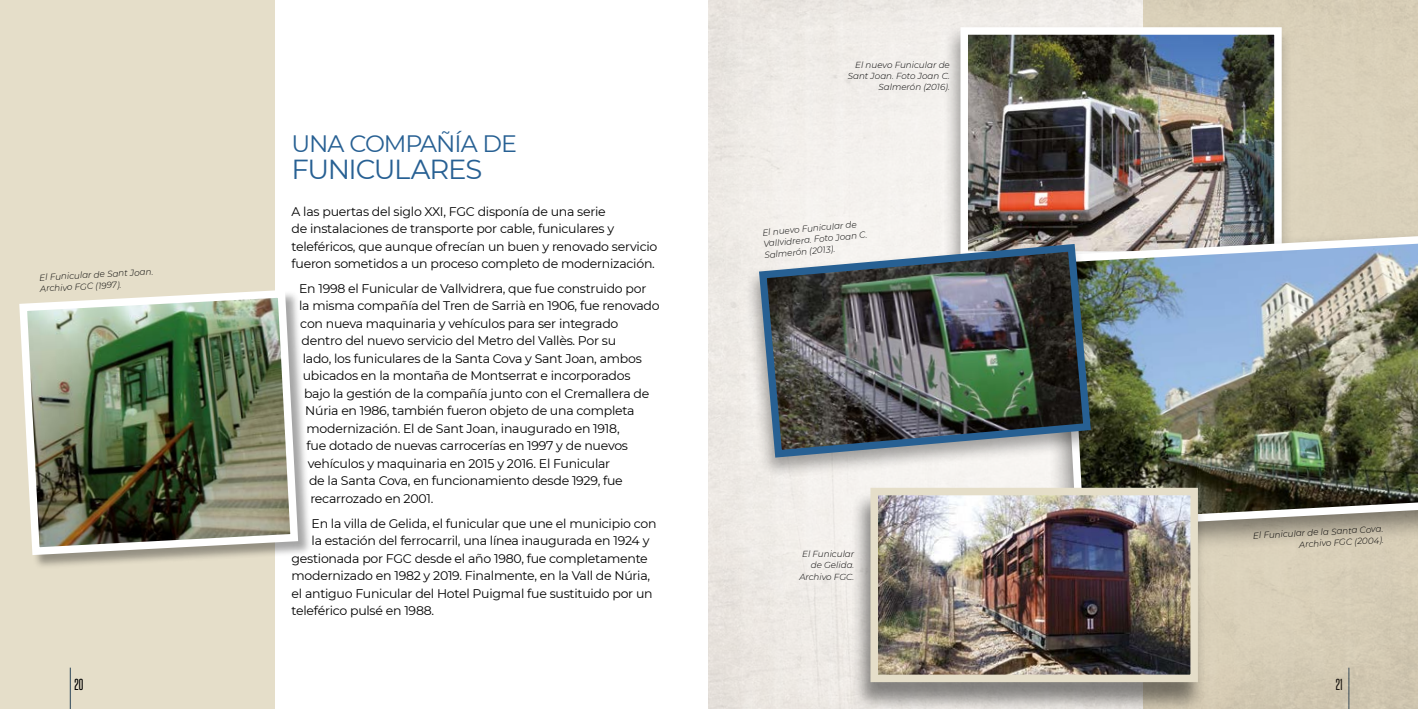
<style>
.page{position:relative;width:1418px;height:709px;background:#fff}
.page>*{position:absolute;margin:0;border:0;box-sizing:border-box;transform-origin:0 0}
.t1{font:27.5px "Montserrat";letter-spacing:-.05em;color:#276093}
.t2{font:23.75px "Montserrat";letter-spacing:-.05em;color:#276093}
.t3{font:13.75px "Steelfish Rg";color:#000}
.t4{font:12.5px/17.5px "Montserrat";letter-spacing:-.02em;color:#000}
.t5{font:italic 300 8.75px/11.2px "Montserrat";color:#000;text-align:right}
</style>
<div class="page">
<div style="left:1143px;top:0;width:274px;height:709px;background:#d9cfb8"></div>
<div style="left:0;top:0;width:275px;height:709px;background:#e5dec9"></div>
<div style="left:943px;top:23px;width:348px;height:260px;background:#000;opacity:.35"></div>
<img style="left:969px;top:36px;width:303px;height:204px">
<div style="left:960px;top:27px;width:321px;height:232px;border:8px solid #fff"></div>
<div style="left:1037px;top:223px;width:380px;height:336px;background:#000;opacity:.45"></div>
<img style="left:1057px;top:227px;width:360px;height:305px">
<div style="left:850px;top:490px;width:355px;height:219px;background:#000;opacity:.45"></div>
<img style="left:879px;top:497px;width:309px;height:176px">
<div style="left:870px;top:488px;width:327px;height:194px;border:8px solid #e5dec9"></div>
<div style="left:20px;top:291px;width:292px;height:278px;background:#000;opacity:.35"></div>
<img style="left:19px;top:290px;width:283px;height:269px">
<div style="left:743px;top:241px;width:356px;height:239px;background:#000;opacity:.35"></div>
<img style="left:755px;top:240px;width:339px;height:221px">
<p class="t5" style="left:39px;top:271px;width:115px;text-align:left;rotate:-3deg">El Funicular de Sant Joan.<br>Archivo FGC (1997).</p>
<p class="t2" style="left:291px;top:127px;width:227px">UNA COMPAÑÍA DE</p>
<p class="t1" style="left:291px;top:150px;width:192px">FUNICULARES</p>
<p class="t4" style="left:291px;top:202px;width:367px">A las puertas del siglo XXI, FGC disponía de una serie<br>de instalaciones de transporte por cable, funiculares y teleféricos, que aunque ofrecían un buen y renovado servicio fueron sometidos a un proceso completo de modernización.</p>
<p class="t4" style="left:299px;top:279px;width:349px">En 1998 el Funicular de Vallvidrera, que fue construido por</p>
<p class="t4" style="left:299px;top:297px;width:362px">la misma compañía del Tren de Sarrià en 1906, fue renovado</p>
<p class="t4" style="left:300px;top:314px;width:319px">con nueva maquinaria y vehículos para ser integrado</p>
<p class="t4" style="left:301px;top:332px;width:316px">dentro del nuevo servicio del Metro del Vallès. Por su</p>
<p class="t4" style="left:303px;top:349px;width:340px">lado, los funiculares de la Santa Cova y Sant Joan, ambos</p>
<p class="t4" style="left:303px;top:367px;width:329px">ubicados en la montaña de Montserrat e incorporados</p>
<p class="t4" style="left:304px;top:384px;width:347px">bajo la gestión de la compañía junto con el Cremallera de</p>
<p class="t4" style="left:305px;top:402px;width:331px">Núria en 1986, también fueron objeto de una completa</p>
<p class="t4" style="left:306px;top:419px;width:314px">modernización. El de Sant Joan, inaugurado en 1918,</p>
<p class="t4" style="left:306px;top:437px;width:323px">fue dotado de nuevas carrocerías en 1997 y de nuevos</p>
<p class="t4" style="left:308px;top:454px;width:304px">vehículos y maquinaria en 2015 y 2016. El Funicular</p>
<p class="t4" style="left:309px;top:472px;width:315px">de la Santa Cova, en funcionamiento desde 1929, fue</p>
<p class="t4" style="left:310px;top:489px;width:124px">recarrozado en 2001.</p>
<p class="t4" style="left:311px;top:514px;width:346px">En la villa de Gelida, el funicular que une el municipio con</p>
<p class="t4" style="left:311px;top:531px;width:339px">la estación del ferrocarril, una línea inaugurada en 1924 y</p>
<p class="t4" style="left:291px;top:549px;width:358px">gestionada por FGC desde el año 1980, fue completamente</p>
<p class="t4" style="left:291px;top:566px;width:360px">modernizado en 1982 y 2019. Finalmente, en la Vall de Núria,</p>
<p class="t4" style="left:291px;top:584px;width:362px">el antiguo Funicular del Hotel Puigmal fue sustituido por un</p>
<p class="t4" style="left:291px;top:601px;width:144px">teleférico pulsé en 1988.</p>
<p class="t5" style="left:847px;top:59px;width:104px">El nuevo Funicular de<br>Sant Joan. Foto Joan C.<br>Salmerón (2016).</p>
<p class="t5" style="left:762px;top:227px;width:106px;text-align:left;rotate:-5deg">El nuevo Funicular de<br>Vallvidrera. Foto Joan C.<br>Salmerón (2013).</p>
<p class="t5" style="left:799px;top:548px;width:56px">El Funicular de Gelida.<br>Archivo FGC.</p>
<p class="t5" style="left:1252px;top:529px;width:132px;rotate:-3deg">El Funicular de la Santa Cova.<br>Archivo FGC (2004).</p>
<p class="t3" style="left:74px;top:675px;width:10px">20</p>
<p class="t3" style="left:1335px;top:675px;width:8px">21</p>
</div>
